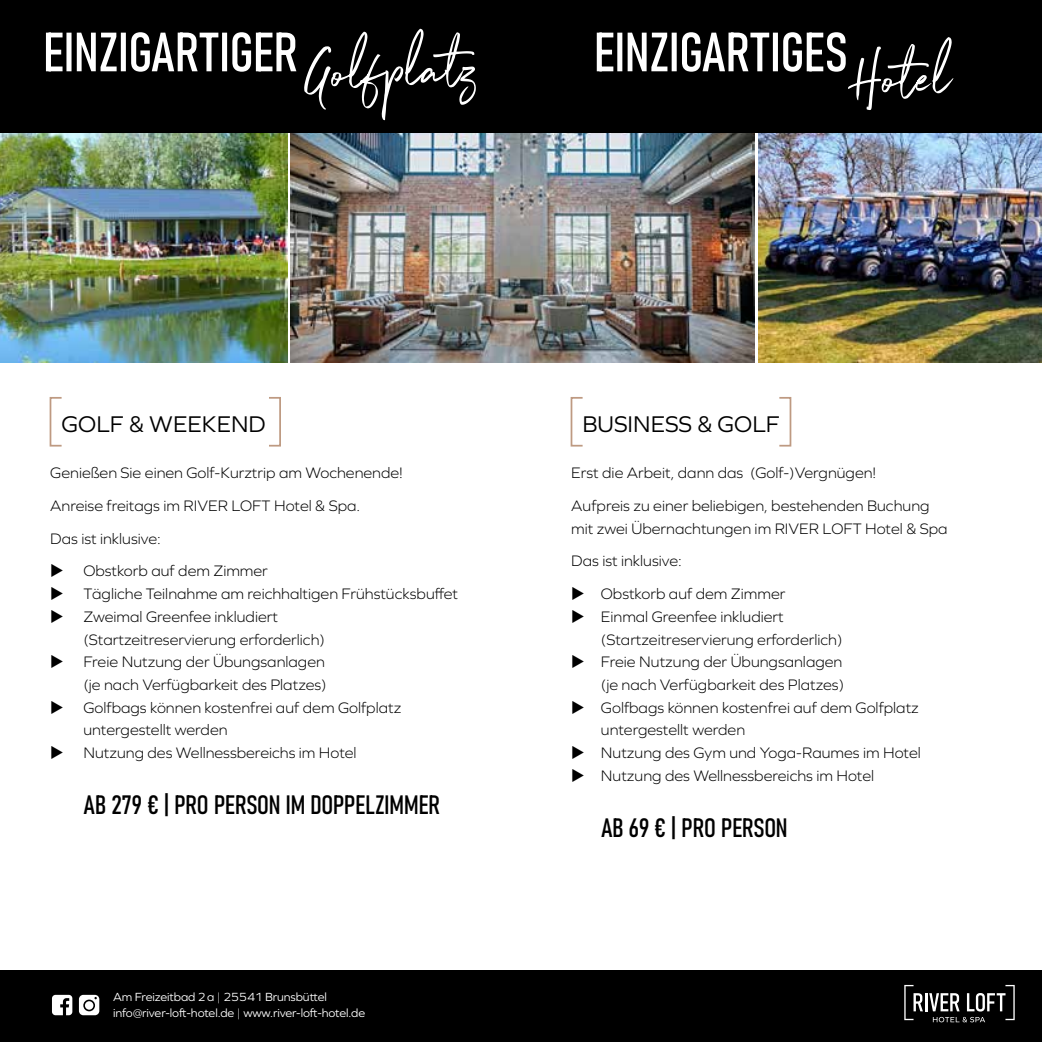
<style>
.page{position:relative;width:1042px;height:1042px;background:#fff}
.page>*{position:absolute;margin:0;border:0;box-sizing:border-box;transform-origin:0 0}
.t1{font:26.25px "Bahnschrift";letter-spacing:-.01em;color:#000}
.t2{font:23.62px "Graphie";color:#000}
.t3{font:300 15.75px/22.8px "Graphie";color:#000}
.t4{font:12.25px/15.8px "Graphie";letter-spacing:-.01em;color:#fff}
.s1{font-weight:300}
</style>
<div class="page">
<img style="left:0;top:133px;width:287px;height:229px">
<img style="left:290px;top:133px;width:464px;height:229px">
<img style="left:758px;top:133px;width:284px;height:229px">
<div style="left:0;top:970px;width:1042px;height:72px;background:#000"></div>
<svg style="left:52px;top:995px;width:20px;height:20px"></svg>
<div style="left:79px;top:995px;width:20px;height:20px;background:#fff;border-radius:4px"></div>
<div style="left:83px;top:999px;width:12px;height:12px;border:2px solid #000;border-radius:50%"></div>
<div style="left:50px;top:397px;width:12px;height:49px;border:2px solid #be9a82"></div>
<div style="left:268px;top:397px;width:13px;height:49px;border:2px solid #be9a82"></div>
<div style="left:0;top:0;width:1042px;height:133px;background:#000"></div>
<svg style="left:304px;top:29px;width:172px;height:91px"></svg>
<svg style="left:46px;top:32px;width:250px;height:40px"></svg>
<svg style="left:904px;top:985px;width:110px;height:37px"></svg>
<div style="left:570px;top:397px;width:13px;height:49px;border:2px solid #be9a82"></div>
<div style="left:778px;top:397px;width:13px;height:49px;border:2px solid #be9a82"></div>
<svg style="left:597px;top:32px;width:356px;height:78px"></svg>
<h2 class="t2" style="left:62px;top:410px;width:206px">GOLF &amp; WEEKEND</h2>
<p class="t3" style="left:50px;top:456px;width:354px;line-height:32.7px">Genießen Sie einen Golf-Kurztrip am Wochenende!<br>Anreise freitags im RIVER LOFT Hotel &amp; Spa.<br>Das ist inklusive:</p>
<p class="t3" style="left:50px;top:559px;width:219px">◆ Obstkorb auf dem Zimmer</p>
<p class="t3" style="left:50px;top:582px;width:409px">◆ Tägliche Teilnahme am reichhaltigen Frühstücksbuffet</p>
<p class="t3" style="left:83px;top:605px;width:243px;text-indent:-33px">◆ Zweimal Greenfee inkludiert (Startzeitreservierung erforderlich)</p>
<p class="t3" style="left:50px;top:650px;width:278px;text-align:right">◆ Freie Nutzung der Übungsanlagen (je nach Verfügbarkeit des Platzes)</p>
<p class="t3" style="left:83px;top:696px;width:320px;text-indent:-33px">◆ Golfbags können kostenfrei auf dem Golfplatz untergestellt werden</p>
<p class="t3" style="left:50px;top:741px;width:308px">◆ Nutzung des Wellnessbereichs im Hotel</p>
<h1 class="t1" style="left:84px;top:785px;width:358px">AB 279 € | PRO PERSON IM DOPPELZIMMER</h1>
<p class="t4" style="left:113px;top:989px;width:254px">Am Freizeitbad 2a <span class="s1">|</span> 25541 Brunsbüttel info@river-loft-hotel.de <span class="s1">|</span> www.river-loft-hotel.de</p>
<h2 class="t2" style="left:582px;top:410px;width:199px">BUSINESS &amp; GOLF</h2>
<p class="t3" style="left:571px;top:456px;width:360px;line-height:32.7px">Erst die Arbeit, dann das (Golf-)Vergnügen!<br>Aufpreis zu einer beliebigen, bestehenden Buchung</p>
<p class="t3" style="left:571px;top:512px;width:378px;line-height:32.7px">mit zwei Übernachtungen im RIVER LOFT Hotel &amp; Spa<br>Das ist inklusive:</p>
<p class="t3" style="left:571px;top:582px;width:216px">◆ Obstkorb auf dem Zimmer</p>
<p class="t3" style="left:601px;top:605px;width:243px;text-indent:-30px">◆ Einmal Greenfee inkludiert (Startzeitreservierung erforderlich)</p>
<p class="t3" style="left:571px;top:650px;width:274px;text-align:right">◆ Freie Nutzung der Übungsanlagen (je nach Verfügbarkeit des Platzes)</p>
<p class="t3" style="left:601px;top:696px;width:320px;text-indent:-30px">◆ Golfbags können kostenfrei auf dem Golfplatz untergestellt werden</p>
<p class="t3" style="left:571px;top:741px;width:351px">◆ Nutzung des Gym und Yoga-Raumes im Hotel</p>
<p class="t3" style="left:571px;top:764px;width:304px">◆ Nutzung des Wellnessbereichs im Hotel</p>
<h1 class="t1" style="left:601px;top:808px;width:188px">AB 69 € | PRO PERSON</h1>
</div>
